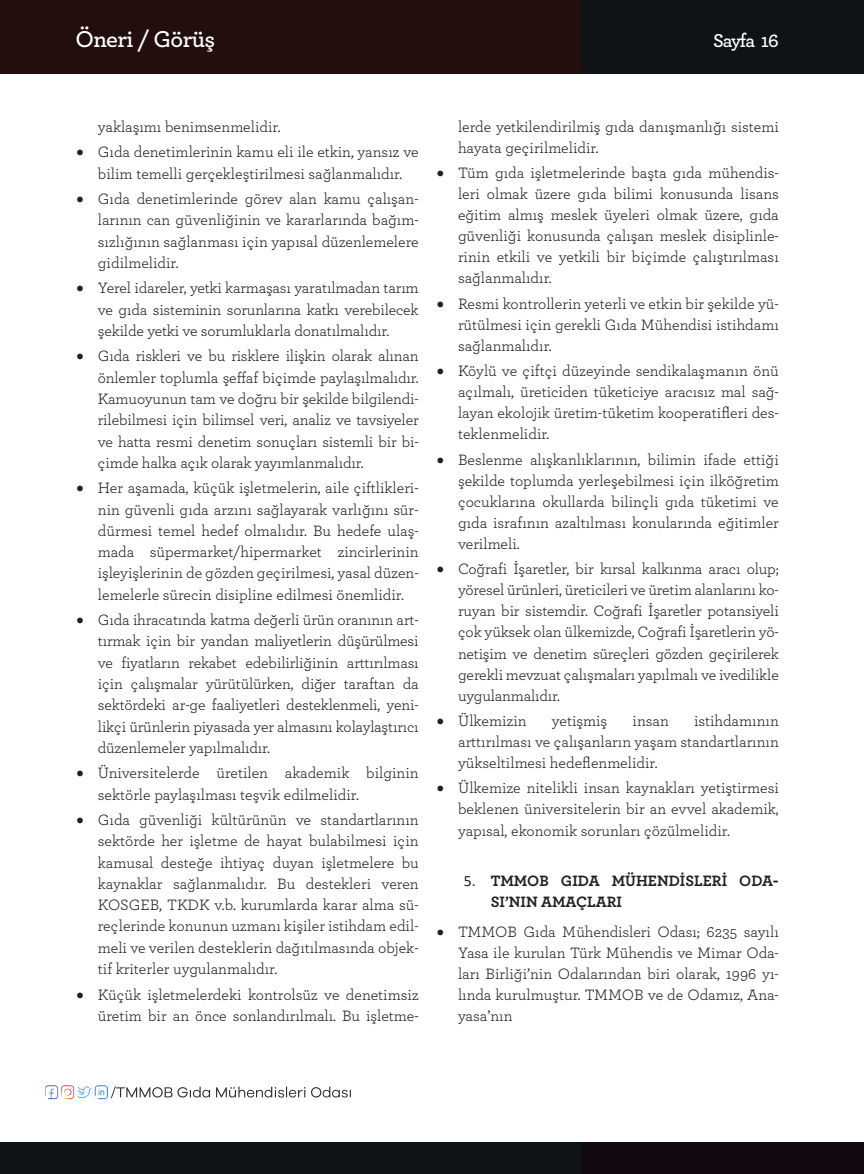
<style>
.page{position:relative;width:864px;height:1174px;background:#fff}
.page>*{position:absolute;margin:0;border:0;box-sizing:border-box;transform-origin:0 0}
.t1{font:600 24px "Archer";letter-spacing:-.025em;color:#fff}
.t2{font:600 19.5px "Archer";letter-spacing:-.06em;color:#fff}
.t3{font:15.75px/21.3px "Archer";color:#231f20;text-align:justify}
.t4{font:700 15.75px/21px "Archer";color:#231f20}
.s1{font-family:"Calibri";font-weight:400}
</style>
<div class="page">
<div style="left:580px;top:1142px;width:283px;height:32px;background:#12080f"></div>
<div style="left:0;top:1142px;width:579px;height:32px;background:#101316"></div>
<hr style="left:863px;top:1142px;width:1px;height:32px;background:#12080f">
<div style="left:580px;top:0;width:283px;height:73px;background:#101316"></div>
<div style="left:0;top:0;width:579px;height:73px;background:#230e0e"></div>
<img style="left:44px;top:1085px;width:307px;height:15px">
<h1 class="t1" style="left:75px;top:21px;width:141px">Öneri / Görüş</h1>
<p class="t2" style="left:712px;top:26px;width:67px">Sayfa 16</p>
<p class="t3" style="left:98px;top:115px;width:184px">yaklaşımı benimsenmelidir.</p>
<p class="t3" style="left:77px;top:141px;width:343px;text-align:center">• Gıda denetimlerinin kamu eli ile etkin, yansız ve bilim temelli gerçekleştirilmesi sağlanmalıdır.</p>
<p class="t3" style="left:98px;top:187px;width:322px;text-indent:-21px">• Gıda denetimlerinde görev alan kamu çalışan&shy;larının can güvenliğinin ve kararlarında bağım&shy;sızlığının sağlanması için yapısal düzenlemelere gidilmelidir.</p>
<p class="t3" style="left:98px;top:277px;width:322px;text-indent:-21px">• Yerel idareler, yetki karmaşası yaratılmadan tarım ve gıda sisteminin sorunlarına katkı verebilecek şekilde yetki ve sorumluklarla donatılmalıdır.</p>
<p class="t3" style="left:98px;top:345px;width:322px;text-indent:-21px">• Gıda riskleri ve bu risklere ilişkin olarak alınan önlemler toplumla şeffaf biçimde paylaşılmalıdır.<br>Kamuoyunun tam ve doğru bir şekilde bilgilendi&shy;rilebilmesi için bilimsel veri, analiz ve tavsiyeler ve hatta resmi denetim sonuçları sistemli bir bi&shy;çimde halka açık olarak yayımlanmalıdır.</p>
<p class="t3" style="left:98px;top:476px;width:322px;text-indent:-21px">• Her aşamada, küçük işletmelerin, aile çiftlikleri&shy;nin güvenli gıda arzını sağlayarak varlığını sür&shy;dürmesi temel hedef olmalıdır. Bu hedefe ulaş&shy;mada süpermarket/hipermarket zincirlerinin işleyişlerinin de gözden geçirilmesi, yasal düzen&shy;lemelerle sürecin disipline edilmesi önemlidir.</p>
<p class="t3" style="left:98px;top:608px;width:322px;text-indent:-21px">• Gıda ihracatında katma değerli ürün oranının art&shy;tırmak için bir yandan maliyetlerin düşürülmesi ve fiyatların rekabet edebilirliğinin arttırılması için çalışmalar yürütülürken, diğer taraftan da sektördeki ar-ge faaliyetleri desteklenmeli, yeni&shy;likçi ürünlerin piyasada yer almasını kolaylaştırıcı düzenlemeler yapılmalıdır.</p>
<p class="t3" style="left:98px;top:761px;width:322px;text-indent:-21px">• Üniversitelerde üretilen akademik bilginin sektörle paylaşılması teşvik edilmelidir.</p>
<p class="t3" style="left:98px;top:808px;width:322px;text-indent:-21px">• Gıda güvenliği kültürünün ve standartlarının sektörde her işletme de hayat bulabilmesi için kamusal desteğe ihtiyaç duyan işletmelere bu kaynaklar sağlanmalıdır. Bu destekleri veren KOSGEB, TKDK v.b. kurumlarda karar alma sü&shy;reçlerinde konunun uzmanı kişiler istihdam edil&shy;meli ve verilen desteklerin dağıtılmasında objek&shy;tif kriterler uygulanmalıdır.</p>
<p class="t3" style="left:77px;top:983px;width:343px;text-align:right">• Küçük işletmelerdeki kontrolsüz ve denetimsiz üretim bir an önce sonlandırılmalı. Bu işletme-</p>
<p class="t3" style="left:458px;top:115px;width:322px">lerde yetkilendirilmiş gıda danışmanlığı sistemi hayata geçirilmelidir.</p>
<p class="t3" style="left:458px;top:161px;width:322px;text-indent:-21px">• Tüm gıda işletmelerinde başta gıda mühendis&shy;leri olmak üzere gıda bilimi konusunda lisans eğitim almış meslek üyeleri olmak üzere, gıda güvenliği konusunda çalışan meslek disiplinle&shy;rinin etkili ve yetkili bir biçimde çalıştırılması sağlanmalıdır.</p>
<p class="t3" style="left:458px;top:292px;width:322px;text-indent:-21px">• Resmi kontrollerin yeterli ve etkin bir şekilde yü&shy;rütülmesi için gerekli Gıda Mühendisi istihdamı sağlanmalıdır.</p>
<p class="t3" style="left:458px;top:360px;width:322px;text-indent:-21px">• Köylü ve çiftçi düzeyinde sendikalaşmanın önü açılmalı, üreticiden tüketiciye aracısız mal sağ&shy;layan ekolojik üretim-tüketim kooperatifleri des&shy;teklenmelidir.</p>
<p class="t3" style="left:458px;top:448px;width:322px;text-indent:-21px">• Beslenme alışkanlıklarının, bilimin ifade ettiği şekilde toplumda yerleşebilmesi için ilköğretim çocuklarına okullarda bilinçli gıda tüketimi ve gıda israfının azaltılması konularında eğitimler verilmeli.</p>
<p class="t3" style="left:458px;top:558px;width:322px;text-indent:-21px">• Coğrafi İşaretler, bir kırsal kalkınma aracı olup; yöresel ürünleri, üreticileri ve üretim alanlarını ko&shy;ruyan bir sistemdir. Coğrafi İşaretler potansiyeli çok yüksek olan ülkemizde, Coğrafi İşaretlerin yö&shy;netişim ve denetim süreçleri gözden geçirilerek gerekli mevzuat çalışmaları yapılmalı ve ivedilikle uygulanmalıdır.</p>
<p class="t3" style="left:436px;top:709px;width:91px">• Ülkemizin</p>
<p class="t3" style="left:551px;top:709px;width:57px">yetişmiş</p>
<p class="t3" style="left:632px;top:709px;width:38px">insan</p>
<p class="t3" style="left:458px;top:709px;width:322px;text-indent:236px">istihdamının arttırılması ve çalışanların yaşam standartlarının yükseltilmesi hedeflenmelidir.</p>
<p class="t3" style="left:458px;top:777px;width:322px;text-indent:-21px">• Ülkemize nitelikli insan kaynakları yetiştirmesi beklenen üniversitelerin bir an evvel akademik, yapısal, ekonomik sorunları çözülmelidir.</p>
<p class="t4" style="left:490px;top:869px;width:289px;text-indent:-27px"><span class="s1">5.</span> TMMOB GIDA MÜHENDİSLERİ ODA-<br>SI’NIN AMAÇLARI</p>
<p class="t3" style="left:458px;top:920px;width:322px;text-indent:-21px">• TMMOB Gıda Mühendisleri Odası; 6235 sayılı Yasa ile kurulan Türk Mühendis ve Mimar Oda&shy;ları Birliği’nin Odalarından biri olarak, 1996 yı&shy;lında kurulmuştur. TMMOB ve de Odamız, Ana&shy;yasa’nın</p>
</div>
